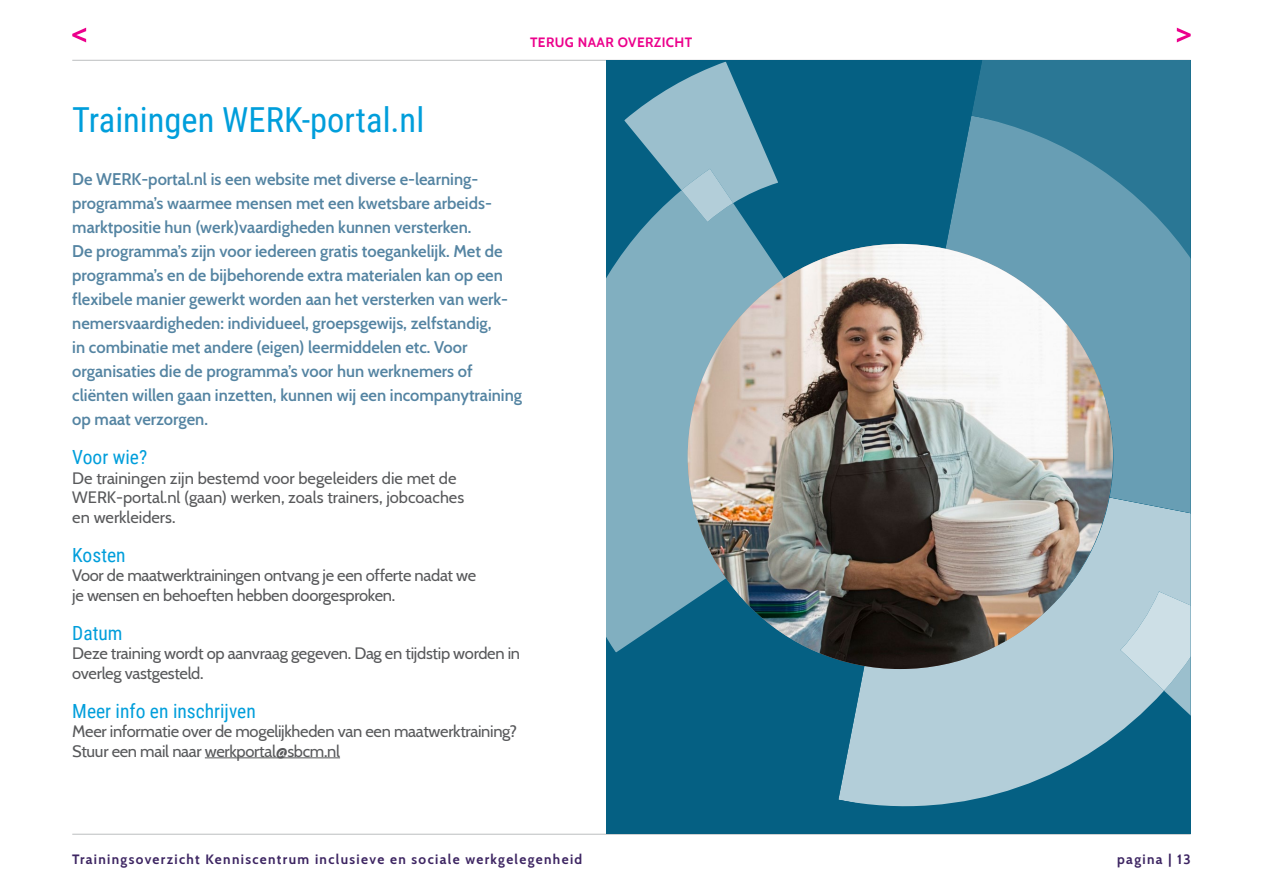
<style>
.page{position:relative;width:1263px;height:893px;background:#fff}
.page>*{position:absolute;margin:0;border:0;box-sizing:border-box;transform-origin:0 0}
.Tussenkop{font:34.5px "Roboto Condensed";color:#009edb}
.Tussenkop-2{font:19.5px "Roboto Condensed";color:#009edb}
.Intro_tekst{font:600 16.5px/24px "Cabin";color:#5484a2}
.Tussenkop-3{font:16.5px/19.5px "Cabin";letter-spacing:-.02em;color:#58595b}
.Platte_tekst{font:16.5px/19.5px "Cabin";color:#58595b}
.t1{font:700 13.5px "Cabin";letter-spacing:.1em;color:#3d2562}
.t2{font:700 13.5px "Cabin";letter-spacing:.03em;color:#ec008c}
</style>
<div class="page">
<hr style="left:72px;top:60px;width:1119px;height:1px;background:#bcbec0">
<hr style="left:72px;top:834px;width:1119px;height:1px;background:#bcbec0">
<svg style="left:1177px;top:28px;width:14px;height:14px"></svg>
<svg style="left:72px;top:28px;width:14px;height:14px"></svg>
<hr style="left:205px;top:757px;width:135px;height:1px;background:#58595b">
<div style="left:606px;top:60px;width:585px;height:774px;background:#056083"></div>
<svg style="left:606px;top:222px;width:182px;height:430px;fill:#81afc0"></svg>
<svg style="left:624px;top:62px;width:154px;height:160px"></svg>
<svg style="left:838px;top:551px;width:353px;height:256px;fill:#b3ced9"></svg>
<svg style="left:1120px;top:591px;width:71px;height:154px"></svg>
<svg style="left:972px;top:60px;width:219px;height:491px;fill:#2a7795"></svg>
<svg style="left:945px;top:116px;width:246px;height:408px;fill:#689eb4"></svg>
<img style="left:688px;top:244px;width:425px;height:425px;border-radius:213px">
<p class="t2" style="left:530px;top:31px;width:164px">TERUG NAAR OVERZICHT</p>
<p class="Tussenkop" style="left:72px;top:95px;width:353px">Trainingen WERK-portal.nl</p>
<p class="Intro_tekst" style="left:72px;top:166px;width:451px">De WERK-portal.nl is een website met diverse e-learning&shy;programma’s waarmee mensen met een kwetsbare arbeids&shy;marktpositie hun (werk)vaardigheden kunnen versterken.<br>De programma’s zijn voor iedereen gratis toegankelijk. Met de programma’s en de bijbehorende extra materialen kan op een flexibele manier gewerkt worden aan het versterken van werk&shy;nemersvaardigheden: individueel, groepsgewijs, zelfstandig,<br>in combinatie met andere (eigen) leermiddelen etc. Voor organisaties die de programma’s voor hun werknemers of cliënten willen gaan inzetten, kunnen wij een incompanytraining op maat verzorgen.</p>
<p class="Tussenkop-2" style="left:72px;top:443px;width:76px">Voor wie?</p>
<p class="Platte_tekst" style="left:72px;top:467px;width:393px">De trainingen zijn bestemd voor begeleiders die met de<br>WERK-portal.nl (gaan) werken, zoals trainers, jobcoaches en werkleiders.</p>
<p class="Tussenkop-2" style="left:72px;top:541px;width:55px">Kosten</p>
<p class="Tussenkop-3" style="left:72px;top:564px;width:405px">Voor de maatwerktrainingen ontvang je een offerte nadat we je wensen en behoeften hebben doorgesproken.</p>
<p class="Tussenkop-2" style="left:72px;top:619px;width:52px">Datum</p>
<p class="Tussenkop-3" style="left:72px;top:642px;width:449px">Deze training wordt op aanvraag gegeven. Dag en tijdstip worden in overleg vastgesteld.</p>
<p class="Tussenkop-2" style="left:72px;top:697px;width:185px">Meer info en inschrijven</p>
<p class="Tussenkop-3" style="left:72px;top:720px;width:446px">Meer informatie over de mogelijkheden van een maatwerktraining?<br>Stuur een mail naar werkportal@sbcm.nl</p>
<p class="t1" style="left:72px;top:849px;width:511px">Trainingsoverzicht Kenniscentrum inclusieve en sociale werkgelegenheid</p>
<p class="t1" style="left:1117px;top:849px;width:75px">pagina | 13</p>
</div>
